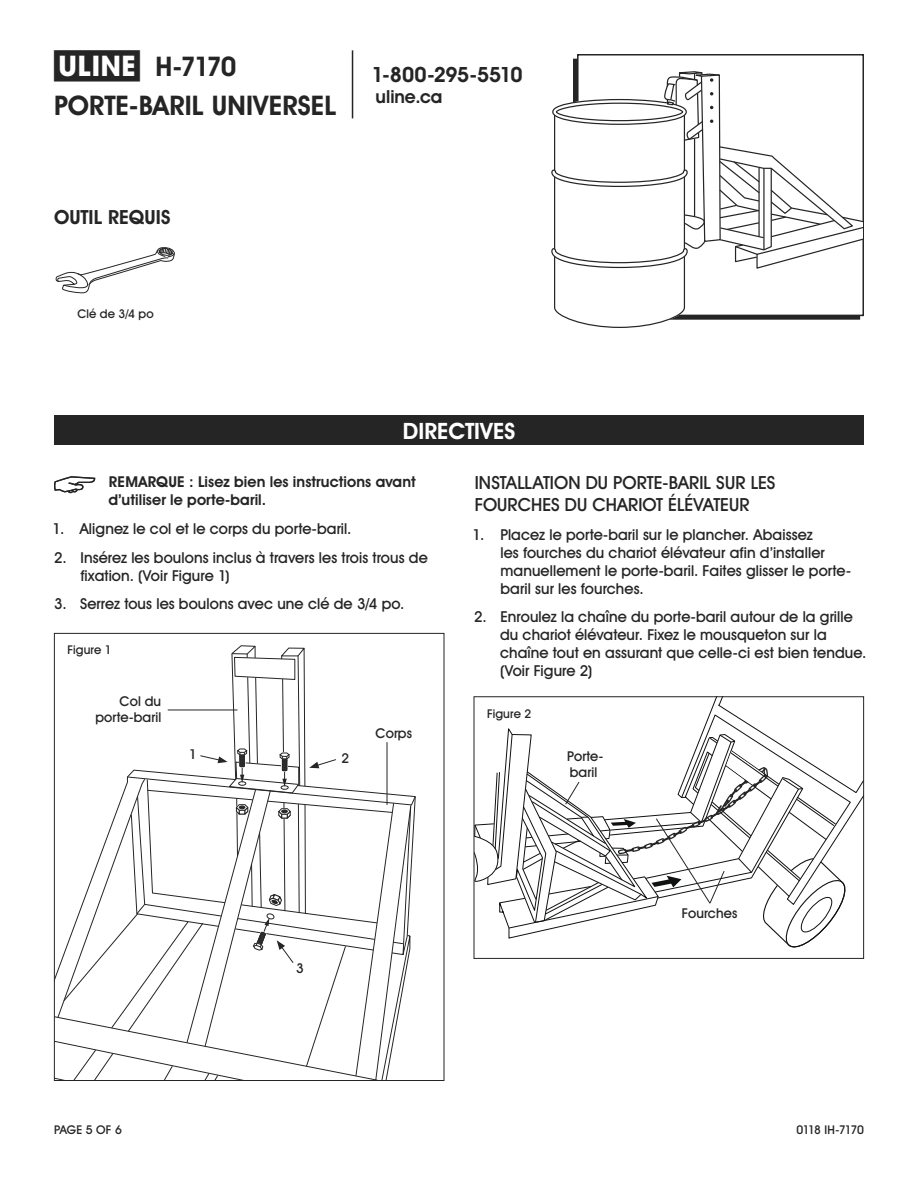
<style>
.page{position:relative;width:918px;height:1188px;background:#fff}
.page>*{position:absolute;margin:0;border:0;box-sizing:border-box;transform-origin:0 0}
.t1{font:700 27px "Uline Two Knine";letter-spacing:.005em;color:#252525}
.t2{font:700 22.5px "Uline Two Knine";letter-spacing:.005em;color:#fff}
.t3{font:700 21px "Uline Two Knine";letter-spacing:-.02em;color:#252525}
.t4{font:700 19.5px "Uline Two Knine";letter-spacing:.005em;color:#252525}
.t5{font:18px/21.6px "Uline Two Knine";color:#252525}
.t6{font:700 18px "Uline Two Knine";color:#252525}
.t7{font:15px/18px "Uline Two Knine";letter-spacing:.005em;color:#252525}
.t8{font:700 15px/18px "Uline Two Knine";letter-spacing:.005em;color:#252525}
.t9{font:13.5px/16.2px "Uline Two Knine";letter-spacing:.01em;color:#252525;text-align:right}
.t10{font:12px "Uline Two Knine";color:#252525}
.t11{font:12px "Uline Two Knine";letter-spacing:-.05em;color:#252525}
.s1{font-size:28.5px}
</style>
<div class="page">
<hr style="left:352px;top:50px;width:1px;height:68px;background:#252525">
<div style="left:54px;top:415px;width:810px;height:30px;background:#252525"></div>
<svg style="left:54px;top:476px;width:41px;height:17px"></svg>
<svg style="left:54px;top:645px;width:362px;height:436px"></svg>
<svg style="left:551px;top:71px;width:311px;height:257px"></svg>
<svg style="left:474px;top:697px;width:390px;height:254px"></svg>
<svg style="left:55px;top:247px;width:120px;height:47px"></svg>
<h1 class="t1" style="left:54px;top:50px;width:184px"><span class="s1">π</span> H-7170</h1>
<h1 class="t1" style="left:54px;top:89px;width:284px">PORTE-BARIL UNIVERSEL</h1>
<h3 class="t4" style="left:54px;top:206px;width:118px">OUTIL REQUIS</h3>
<p class="t10" style="left:77px;top:306px;width:78px">Clé de 3/4 po</p>
<h3 class="t3" style="left:372px;top:62px;width:152px">1-800-295-5510</h3>
<p class="t6" style="left:376px;top:86px;width:68px">uline.ca</p>
<h2 class="t2" style="left:403px;top:417px;width:114px">DIRECTIVES</h2>
<p class="t8" style="left:108px;top:473px;width:309px">REMARQUE : Lisez bien les instructions avant d’utiliser le porte-baril.</p>
<p class="t7" style="left:53px;top:519px;width:300px">1. Alignez le col et le corps du porte-baril.</p>
<p class="t7" style="left:80px;top:548px;width:349px;text-indent:-26px">2. Insérez les boulons inclus à travers les trois trous de fixation. (Voir Figure 1)</p>
<p class="t7" style="left:54px;top:595px;width:352px">3. Serrez tous les boulons avec une clé de 3/4 po.</p>
<p class="t5" style="left:475px;top:472px;width:302px">INSTALLATION DU PORTE-BARIL SUR LES<br>FOURCHES DU CHARIOT ÉLÉVATEUR</p>
<p class="t7" style="left:500px;top:525px;width:352px;text-indent:-28px">1. Placez le porte-baril sur le plancher. Abaissez<br>les fourches du chariot élévateur afin d’installer manuellement le porte-baril. Faites glisser le porte&shy;baril sur les fourches.</p>
<p class="t7" style="left:500px;top:608px;width:368px;text-indent:-26px">2. Enroulez la chaîne du porte-baril autour de la grille du chariot élévateur. Fixez le mousqueton sur la chaîne tout en assurant que celle-ci est bien tendue. (Voir Figure 2)</p>
<p class="t10" style="left:68px;top:643px;width:46px">Figure 1</p>
<p class="t9" style="left:95px;top:693px;width:67px">Col du porte-baril</p>
<p class="t10" style="left:487px;top:706px;width:46px">Figure 2</p>
<p class="t9" style="left:189px;top:746px;width:9px">1</p>
<p class="t9" style="left:342px;top:750px;width:9px">2</p>
<p class="t9" style="left:376px;top:725px;width:38px">Corps</p>
<p class="t9" style="left:296px;top:960px;width:9px">3</p>
<p class="t9" style="left:567px;top:748px;width:38px;text-align:left">Porte&shy;baril</p>
<p class="t9" style="left:682px;top:905px;width:57px">Fourches</p>
<p class="t10" style="left:54px;top:1122px;width:69px">PAGE 5 OF 6</p>
<p class="t11" style="left:797px;top:1122px;width:69px">0118 IH-7170</p>
</div>
